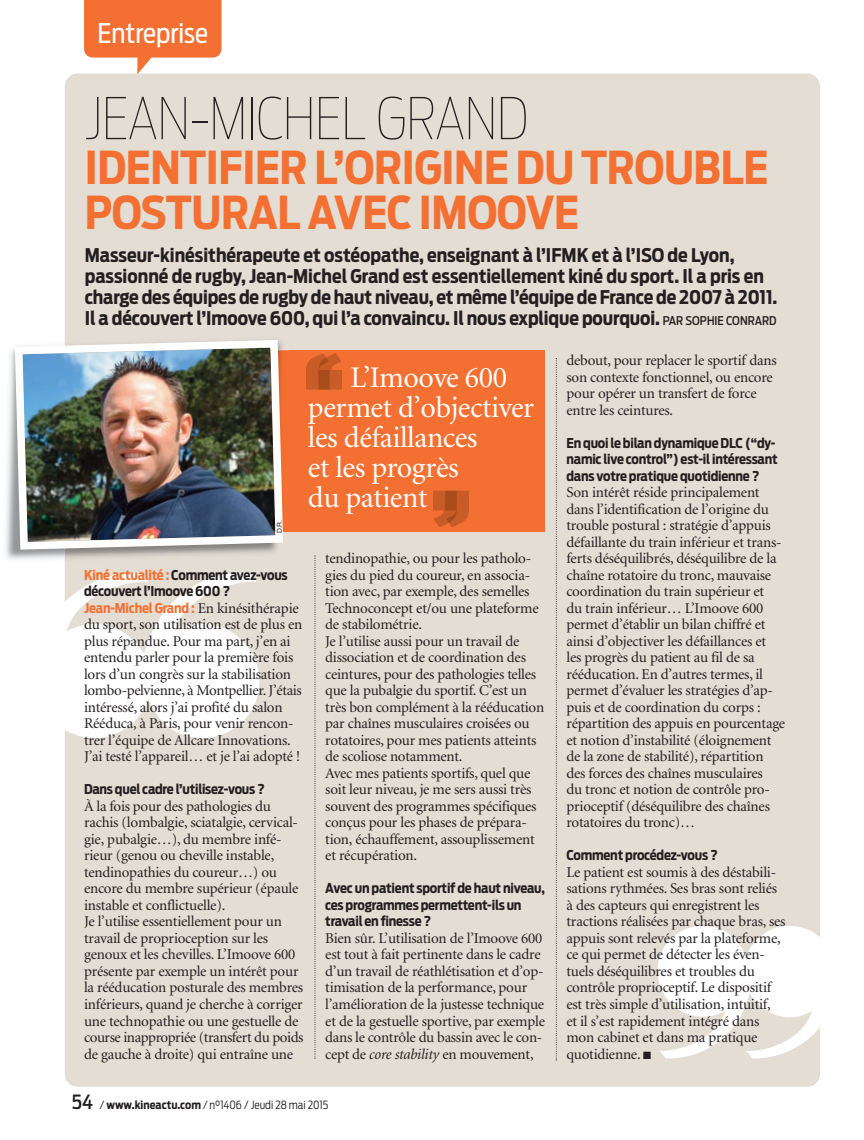
<style>
.page{position:relative;width:864px;height:1140px;background:#fff}
.page>*{position:absolute;margin:0;border:0;box-sizing:border-box;transform-origin:0 0}
.t1{font:100 57px "Antenna Cond";letter-spacing:-.01em;color:#231f20}
.t2{font:700 45px/45px "Antenna Cond";letter-spacing:-.01em;color:#f37032}
.t3{font:30px/30px "Minion";letter-spacing:-.015em;color:#fff}
.t4{font:27px "Antenna Cond";color:#fff}
.t5{font:700 18.75px/21px "Antenna Cond";letter-spacing:-.005em;color:#231f20}
.t6{font:15px/16.5px "Minion";letter-spacing:-.015em;color:#231f20}
.t7{font:700 13.5px/16.5px "Antenna Cond";letter-spacing:-.015em;color:#231f20}
.t8{font:300 11.25px "Antenna Cond";color:#231f20}
.t9{font:6.75px "Helvetica";color:#231f20}
.s1{font-weight:500;font-size:12px}
.s2{font-style:italic}
.s3{color:#f37032}
.s4{font-family:"Minion";font-weight:400;font-size:15px}
.s5{font-weight:500;font-size:19.5px}
.s6{font-weight:700}
</style>
<div class="page">
<div style="left:65px;top:73px;width:754px;height:1013px;background:#e3ddd4;border-radius:13px"></div>
<svg style="left:657px;top:925px;width:163px;height:134px"></svg>
<svg style="left:65px;top:572px;width:194px;height:166px"></svg>
<svg style="left:84px;top:0;width:137px;height:74px"></svg>
<svg style="left:314px;top:555px;width:1px;height:503px"></svg>
<svg style="left:555px;top:358px;width:2px;height:702px"></svg>
<div style="left:249px;top:350px;width:295px;height:181px;background:#f37032"></div>
<img style="left:5px;top:354px;width:60px;height:209px">
<img style="left:65px;top:350px;width:224px;height:208px">
<img style="left:287px;top:350px;width:1px;height:181px">
<img style="left:11px;top:339px;width:276px;height:214px">
<svg style="left:433px;top:491px;width:36px;height:36px"></svg>
<svg style="left:445px;top:491px;width:11px;height:32px"></svg>
<svg style="left:306px;top:353px;width:36px;height:36px"></svg>
<svg style="left:318px;top:357px;width:11px;height:32px"></svg>
<h3 class="t4" style="left:97px;top:17px;width:112px">Entreprise</h3>
<h1 class="t1" style="left:85px;top:97px;width:444px">JEAN-MICHEL GRAND</h1>
<h2 class="t2" style="left:85px;top:148px;width:685px">IDENTIFIER L’ORIGINE DU TROUBLE<br>POSTURAL AVEC IMOOVE</h2>
<p class="t5" style="left:85px;top:245px;width:694px">Masseur-kinésithérapeute et ostéopathe, enseignant à l’IFMK et à l’ISO de Lyon, passionné de rugby, Jean-Michel Grand est essentiellement kiné du sport. Il a pris en charge des équipes de rugby de haut niveau, et même l’équipe de France de 2007 à 2011.<br>Il a découvert l’Imoove 600, qui l’a convaincu. Il nous explique pourquoi. <span class="s1">PAR SOPHIE CONRARD</span></p>
<h3 class="t3" style="left:308px;top:364px;width:228px;text-indent:43px">L’Imoove 600 permet d’objectiver les défaillances<br>et les progrès<br>du patient</h3>
<p class="t9" style="left:277px;top:533px;width:15px;rotate:-90deg">D.R.</p>
<p class="t6" style="left:566px;top:353px;width:212px">debout, pour replacer le sportif dans son contexte fonctionnel, ou encore pour opérer un transfert de force entre les ceintures.</p>
<p class="t7" style="left:566px;top:435px;width:213px">En quoi le bilan dynamique DLC (“dy&shy;namic live control”) est-il intéressant dans votre pratique quotidienne ?</p>
<p class="t6" style="left:566px;top:485px;width:220px">Son intérêt réside principalement dans l’identification de l’origine du trouble postural : stratégie d’appuis défaillante du train inférieur et trans&shy;ferts déséquilibrés, déséquilibre de la chaîne rotatoire du tronc, mauvaise coordination du train supérieur et<br>du train inférieur… L’Imoove 600 permet d’établir un bilan chiffré et ainsi d’objectiver les défaillances et<br>les progrès du patient au fil de sa rééducation. En d’autres termes, il permet d’évaluer les stratégies d’ap&shy;puis et de coordination du corps : répartition des appuis en pourcentage et notion d’instabilité (éloignement de la zone de stabilité), répartition des forces des chaînes musculaires<br>du tronc et notion de contrôle pro&shy;prioceptif (déséquilibre des chaînes rotatoires du tronc)…</p>
<p class="t7" style="left:566px;top:848px;width:153px">Comment procédez-vous ?</p>
<p class="t6" style="left:566px;top:865px;width:220px">Le patient est soumis à des déstabili&shy;sations rythmées. Ses bras sont reliés à des capteurs qui enregistrent les tractions réalisées par chaque bras, ses appuis sont relevés par la plateforme, ce qui permet de détecter les éven&shy;tuels déséquilibres et troubles du contrôle proprioceptif. Le dispositif est très simple d’utilisation, intuitif,<br>et il s’est rapidement intégré dans mon cabinet et dans ma pratique quotidienne. ■</p>
<p class="t6" style="left:325px;top:551px;width:220px">tendinopathie, ou pour les patholo&shy;gies du pied du coureur, en associa&shy;tion avec, par exemple, des semelles Technoconcept et/ou une plateforme de stabilométrie.<br>Je l’utilise aussi pour un travail de dissociation et de coordination des ceintures, pour des pathologies telles que la pubalgie du sportif. C’est un très bon complément à la rééducation par chaînes musculaires croisées ou rotatoires, pour mes patients atteints de scoliose notamment.<br>Avec mes patients sportifs, quel que soit leur niveau, je me sers aussi très souvent des programmes spécifiques conçus pour les phases de prépara&shy;tion, échauffement, assouplissement et récupération.</p>
<p class="t7" style="left:325px;top:881px;width:221px">Avec un patient sportif de haut niveau, ces programmes permettent-ils un travail en finesse ?</p>
<p class="t6" style="left:325px;top:931px;width:221px">Bien sûr. L’utilisation de l’Imoove 600 est tout à fait pertinente dans le cadre d’un travail de réathlétisation et d’op&shy;timisation de la performance, pour l’amélioration de la justesse technique et de la gestuelle sportive, par exemple dans le contrôle du bassin avec le con&shy;cept de <span class="s2">core stability</span> en mouvement,</p>
<p class="t7" style="left:84px;top:567px;width:216px"><span class="s3">Kiné actualité :</span> Comment avez-vous découvert l’Imoove 600 ?<br><span class="s3">Jean-Michel Grand :</span> <span class="s4">En kinésithérapie</span></p>
<p class="t6" style="left:84px;top:617px;width:219px">du sport, son utilisation est de plus en plus répandue. Pour ma part, j’en ai entendu parler pour la première fois lors d’un congrès sur la stabilisation lombo-pelvienne, à Montpellier. J’étais intéressé, alors j’ai profité du salon Rééduca, à Paris, pour venir rencon&shy;trer l’équipe de Allcare Innovations.<br>J’ai testé l’appareil… et je l’ai adopté !</p>
<p class="t7" style="left:84px;top:782px;width:182px">Dans quel cadre l’utilisez-vous ?</p>
<p class="t6" style="left:84px;top:799px;width:221px">À la fois pour des pathologies du rachis (lombalgie, sciatalgie, cervical&shy;gie, pubalgie…), du membre infé&shy;rieur (genou ou cheville instable, tendinopathies du coureur…) ou encore du membre supérieur (épaule instable et conflictuelle).<br>Je l’utilise essentiellement pour un travail de proprioception sur les genoux et les chevilles. L’Imoove 600 présente par exemple un intérêt pour la rééducation posturale des membres inférieurs, quand je cherche à corriger une technopathie ou une gestuelle de course inappropriée (transfert du poids de gauche à droite) qui entraîne une</p>
<p class="t8" style="left:72px;top:1099px;width:258px"><span class="s5">54</span> / <span class="s6">www.kineactu.com</span> / n°1406 / Jeudi 28 mai 2015</p>
</div>
